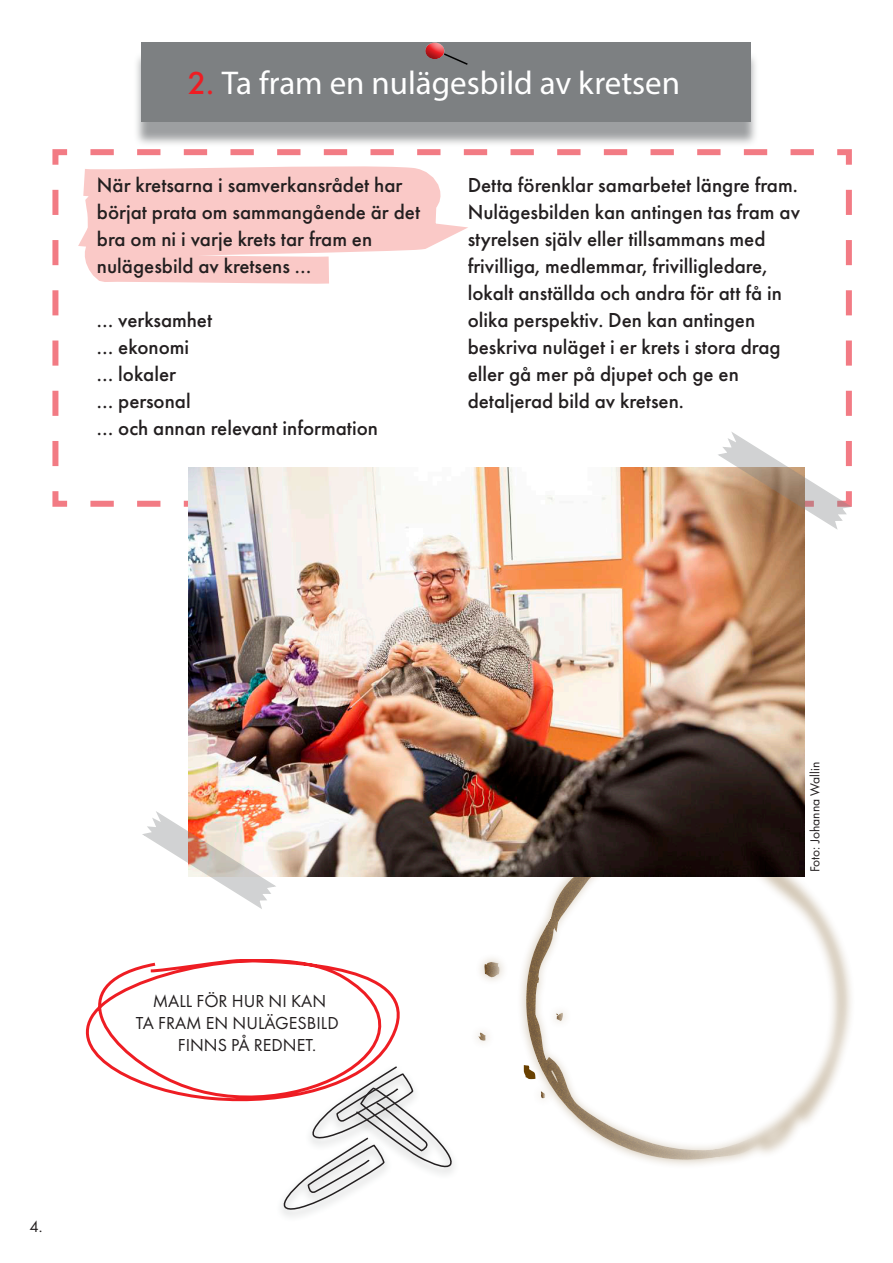
<style>
.page{position:relative;width:893px;height:1263px;background:#fff}
.page>*{position:absolute;margin:0;border:0;box-sizing:border-box;transform-origin:0 0}
.t1{font:33px "Myriad Pro";color:#fff}
.t2{font:500 21px/27px "Futura PT";color:#231f20}
.t3{font:18px "Futura PT";color:#231f20}
.t4{font:16.5px "Futura PT";color:#231f20}
.t5{font:13.5px "Futura PT";color:#231f20}
.s1{font-family:"Futura PT";font-weight:500;color:#ee1d23}
</style>
<div class="page">
<div style="left:516px;top:829px;width:340px;height:340px;background:#694000;opacity:.3"></div>
<div style="left:526px;top:838px;width:322px;height:323px;background:#694000;opacity:.75"></div>
<svg style="left:52px;top:149px;width:800px;height:358px"></svg>
<img style="left:188px;top:531px;width:616px;height:345px">
<div style="left:134px;top:51px;width:625px;height:96px;background:#7d8082;opacity:.75"></div>
<div style="left:142px;top:43px;width:609px;height:79px;background:#7d8082"></div>
<svg style="left:447px;top:54px;width:21px;height:11px"></svg>
<div style="left:424px;top:42px;width:23px;height:18px;background:#7d8082;opacity:.75"></div>
<svg style="left:85px;top:959px;width:315px;height:143px"></svg>
<svg style="left:90px;top:177px;width:762px;height:354px"></svg>
<svg style="left:142px;top:811px;width:136px;height:98px"></svg>
<svg style="left:52px;top:153px;width:416px;height:143px"></svg>
<div style="left:547px;top:1004px;width:25px;height:26px;background:#fdfdfd"></div>
<div style="left:555px;top:1011px;width:10px;height:11px;background:#694000;opacity:.75"></div>
<div style="left:475px;top:953px;width:34px;height:33px;background:#694000;opacity:.3"></div>
<div style="left:483px;top:961px;width:18px;height:17px;background:#694000;opacity:.75"></div>
<div style="left:477px;top:1031px;width:10px;height:10px;background:#694000;opacity:.75"></div>
<div style="left:532px;top:1083px;width:23px;height:24px;background:#694000;opacity:.3"></div>
<div style="left:540px;top:1090px;width:7px;height:8px;background:#694000;opacity:.75"></div>
<svg style="left:524px;top:1064px;width:11px;height:15px"></svg>
<div style="left:304px;top:1063px;width:117px;height:87px;background:#7d8082;opacity:.75"></div>
<svg style="left:282px;top:1065px;width:172px;height:148px"></svg>
<p class="t1" style="left:188px;top:62px;width:494px"><span class="s1">2.</span> Ta fram en nulägesbild av kretsen</p>
<p class="t2" style="left:97px;top:171px;width:325px">När kretsarna i samverkansrådet har börjat prata om sammangående är det bra om ni i varje krets tar fram en</p>
<p class="t2" style="left:97px;top:252px;width:216px">nulägesbild av kretsens ...</p>
<p class="t2" style="left:97px;top:306px;width:117px">... verksamhet</p>
<p class="t2" style="left:97px;top:333px;width:94px">... ekonomi</p>
<p class="t2" style="left:97px;top:360px;width:81px">... lokaler</p>
<p class="t2" style="left:97px;top:387px;width:95px">... personal</p>
<p class="t2" style="left:97px;top:414px;width:283px">... och annan relevant information</p>
<p class="t2" style="left:468px;top:171px;width:332px">Detta förenklar samarbetet längre fram.</p>
<p class="t2" style="left:468px;top:198px;width:334px">Nulägesbilden kan antingen tas fram av styrelsen själv eller tillsammans med</p>
<p class="t2" style="left:468px;top:252px;width:316px">frivilliga, medlemmar, frivilligledare, lokalt anställda och andra för att få in olika perspektiv. Den kan antingen</p>
<p class="t2" style="left:468px;top:333px;width:314px">beskriva nuläget i er krets i stora drag eller gå mer på djupet och ge en</p>
<p class="t2" style="left:468px;top:387px;width:218px">detaljerad bild av kretsen.</p>
<p class="t4" style="left:30px;top:1217px;width:15px">4.</p>
<p class="t3" style="left:153px;top:991px;width:175px">MALL FÖR HUR NI KAN</p>
<p class="t3" style="left:136px;top:1012px;width:204px">TA FRAM EN NULÄGESBILD</p>
<p class="t3" style="left:178px;top:1034px;width:140px">FINNS PÅ REDNET.</p>
<p class="t5" style="left:807px;top:872px;width:111px;rotate:-90deg">Foto: Johanna Wallin</p>
</div>
